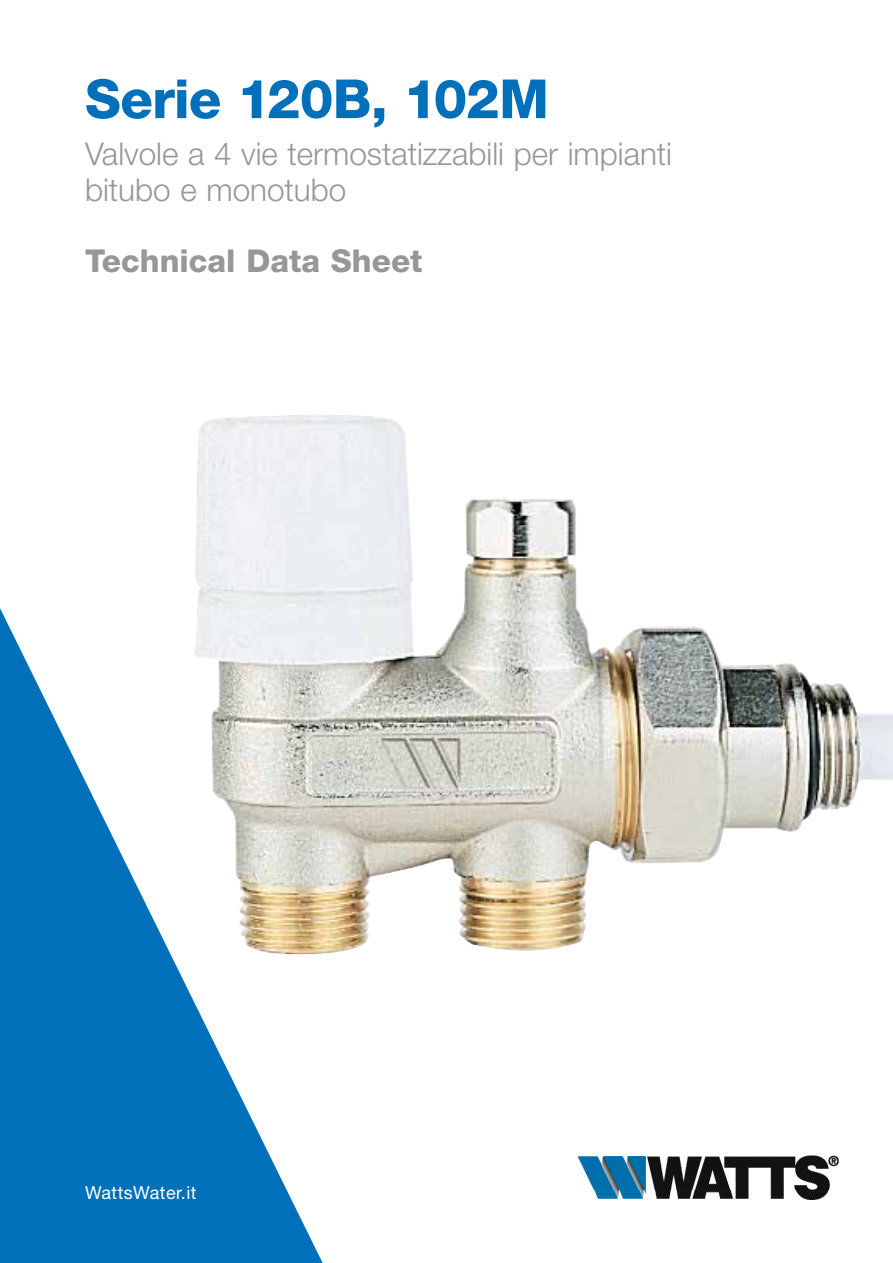
<style>
.page{position:relative;width:893px;height:1263px;background:#fff}
.page>*{position:absolute;margin:0;border:0;box-sizing:border-box;transform-origin:0 0}
.t1{font:800 54px "Helvetica Neue LT Std";letter-spacing:-.015em;color:#0070ba}
.t2{font:300 31.5px/36px "Helvetica Neue LT Std";color:#979796}
.t3{font:800 31.5px "Helvetica Neue LT Std";color:#979796}
.t4{font:18px "Helvetica Neue LT Std";letter-spacing:.025em;color:#fff}
</style>
<div class="page">
<img style="left:579px;top:1155px;width:259px;height:44px">
<svg style="left:0;top:608px;width:323px;height:655px;fill:#0070ba"></svg>
<img style="left:190px;top:415px;width:703px;height:540px">
<h1 class="t1" style="left:85px;top:67px;width:465px">Serie 120B, 102M</h1>
<p class="t2" style="left:85px;top:135px;width:589px">Valvole a 4 vie termostatizzabili per impianti bitubo e monotubo</p>
<p class="t3" style="left:85px;top:242px;width:339px">Technical Data Sheet</p>
<p class="t4" style="left:85px;top:1182px;width:113px">WattsWater.it</p>
</div>
